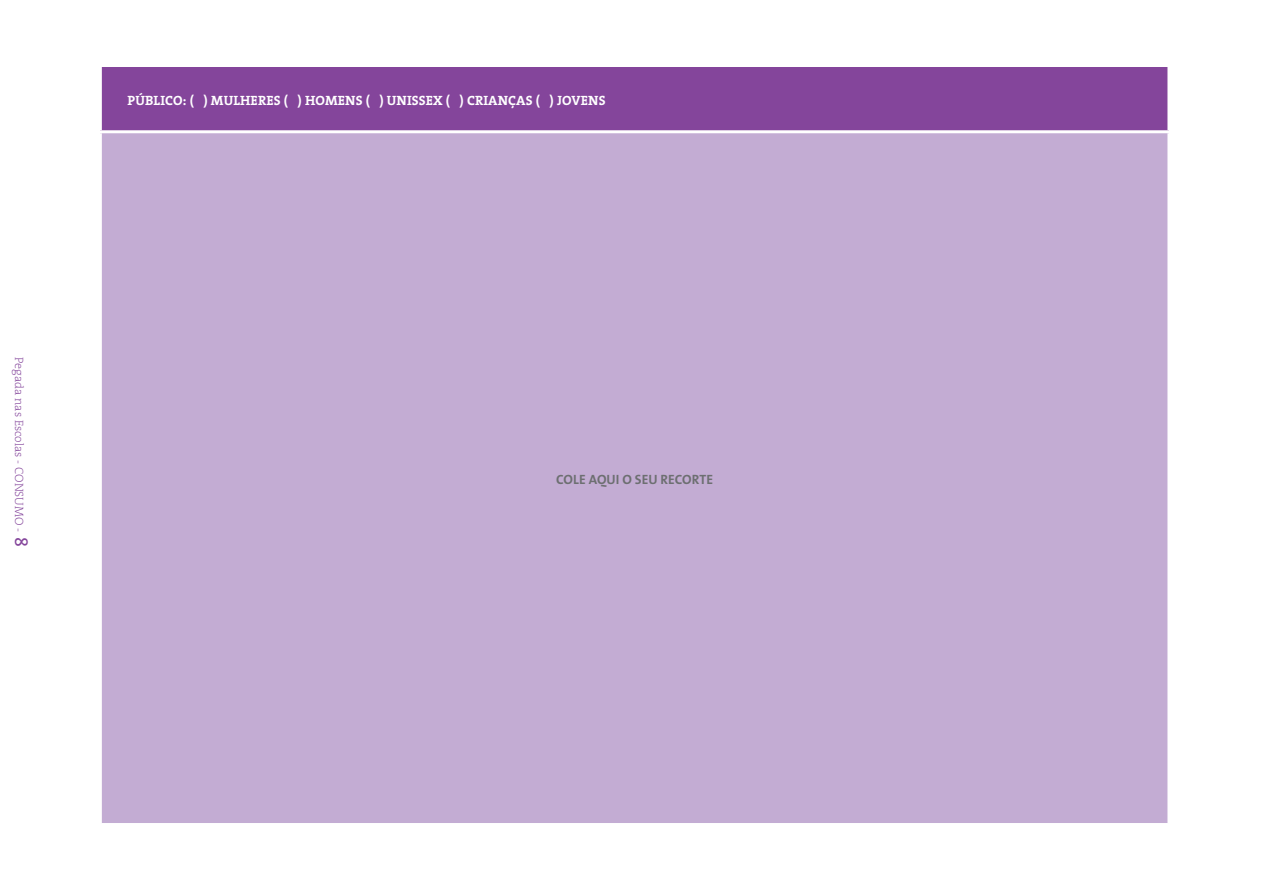
<style>
.page{position:relative;width:1263px;height:893px;background:#fff}
.page>*{position:absolute;margin:0;border:0;box-sizing:border-box;transform-origin:0 0}
.t1{font:700 13.5px "The Serif 7";letter-spacing:.01em;color:#fff}
.t2{font:700 13.5px "The Sans B7";color:#6d6f71}
.t3{font:200 12px "The Serif 2";color:#84459b}
.s1{font-family:"The Serif 5";font-weight:400;font-size:18px}
</style>
<div class="page">
<div style="left:100px;top:67px;width:1069px;height:65px;background:#84459b"></div>
<div style="left:100px;top:132px;width:1069px;height:692px;background:#c3acd3"></div>
<hr style="left:99px;top:67px;width:3px;height:63px;background:#fff">
<hr style="left:1167px;top:67px;width:3px;height:63px;background:#fff">
<hr style="left:99px;top:130px;width:1071px;height:3px;background:#fff">
<hr style="left:99px;top:823px;width:1071px;height:3px;background:#fff">
<hr style="left:99px;top:133px;width:3px;height:690px;background:#fff">
<hr style="left:1167px;top:133px;width:3px;height:690px;background:#fff">
<p class="t3" style="left:29px;top:357px;width:191px;rotate:90deg">Pegada nas Escolas - CONSUMO - <span class="s1">8</span></p>
<p class="t1" style="left:128px;top:89px;width:478px">PÚBLICO: ( ) MULHERES ( ) HOMENS ( ) UNISSEX ( ) CRIANÇAS ( ) JOVENS</p>
<p class="t2" style="left:556px;top:472px;width:41px">COLE AQUI</p>
<p class="t2" style="left:622px;top:472px;width:21px">O SEU</p>
<p class="t2" style="left:660px;top:472px;width:9px">RECORTE</p>
</div>
